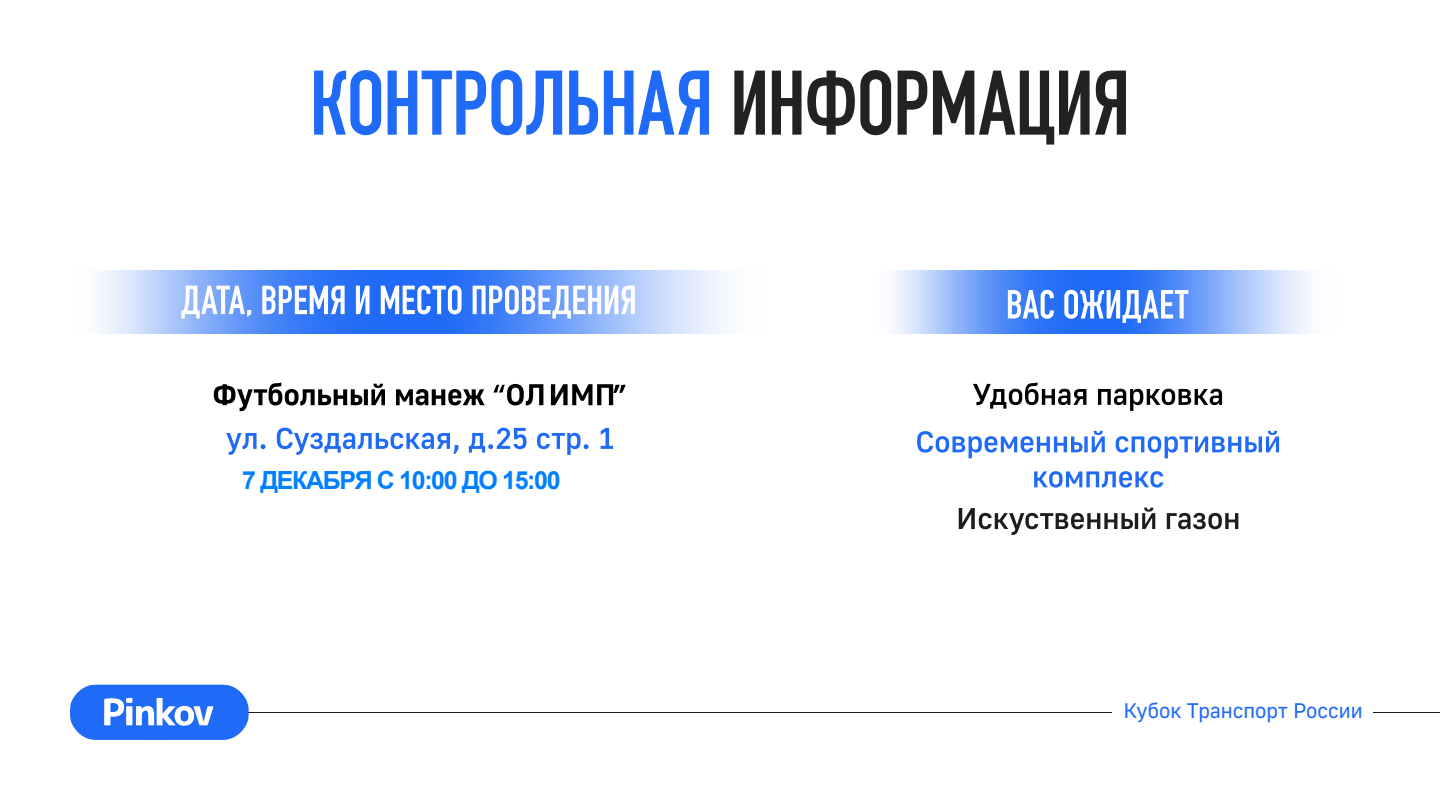
<style>
.page{position:relative;width:1440px;height:810px;background:#fff}
.page>*{position:absolute;margin:0;border:0;box-sizing:border-box;transform-origin:0 0}
.t1{font:700 90px "DIN Condensed";letter-spacing:-.01em;color:#1f6af6}
.t2{font:700 25px "Arial";letter-spacing:-.055em;color:#0080ff}
.t3{font:21px "Golos UIVF";color:#1f6af6}
.s1{color:#222}
</style>
<div class="page">
<hr style="left:238px;top:712px;width:874px;height:1px;background:#1d1d1b">
<hr style="left:1374px;top:712px;width:66px;height:1px;background:#1d1d1b">
<svg style="left:70px;top:685px;width:179px;height:55px"></svg>
<svg style="left:101px;top:270px;width:624px;height:64px;background:#81abf9"></svg>
<svg style="left:181px;top:286px;width:70px;height:33px"></svg>
<svg style="left:262px;top:286px;width:83px;height:28px"></svg>
<svg style="left:356px;top:286px;width:14px;height:28px"></svg>
<svg style="left:381px;top:285px;width:81px;height:29px"></svg>
<svg style="left:473px;top:285px;width:162px;height:34px"></svg>
<svg style="left:893px;top:270px;width:417px;height:64px;background:#84adf9"></svg>
<svg style="left:1008px;top:290px;width:46px;height:29px"></svg>
<svg style="left:1064px;top:290px;width:124px;height:33px"></svg>
<svg style="left:973px;top:382px;width:113px;height:27px"></svg>
<svg style="left:1098px;top:389px;width:124px;height:22px"></svg>
<svg style="left:917px;top:431px;width:188px;height:27px"></svg>
<svg style="left:1116px;top:431px;width:163px;height:27px"></svg>
<svg style="left:1034px;top:471px;width:129px;height:17px"></svg>
<svg style="left:959px;top:508px;width:196px;height:27px"></svg>
<svg style="left:1167px;top:513px;width:71px;height:16px"></svg>
<svg style="left:214px;top:382px;width:171px;height:29px"></svg>
<svg style="left:396px;top:389px;width:89px;height:16px"></svg>
<svg style="left:493px;top:384px;width:50px;height:21px"></svg>
<svg style="left:551px;top:384px;width:75px;height:21px"></svg>
<svg style="left:226px;top:433px;width:39px;height:22px"></svg>
<svg style="left:277px;top:428px;width:181px;height:27px"></svg>
<svg style="left:469px;top:428px;width:58px;height:25px"></svg>
<svg style="left:537px;top:433px;width:52px;height:22px"></svg>
<svg style="left:601px;top:428px;width:12px;height:21px"></svg>
<p class="t1" style="left:310px;top:43px;width:822px">КОНТРОЛЬНАЯ <span class="s1">ИНФОРМАЦИЯ</span></p>
<p class="t2" style="left:242px;top:462px;width:320px">7 ДЕКАБРЯ С 10:00 ДО 15:00</p>
<p class="t3" style="left:1124px;top:699px;width:241px">Кубок Транспорт России</p>
</div>
